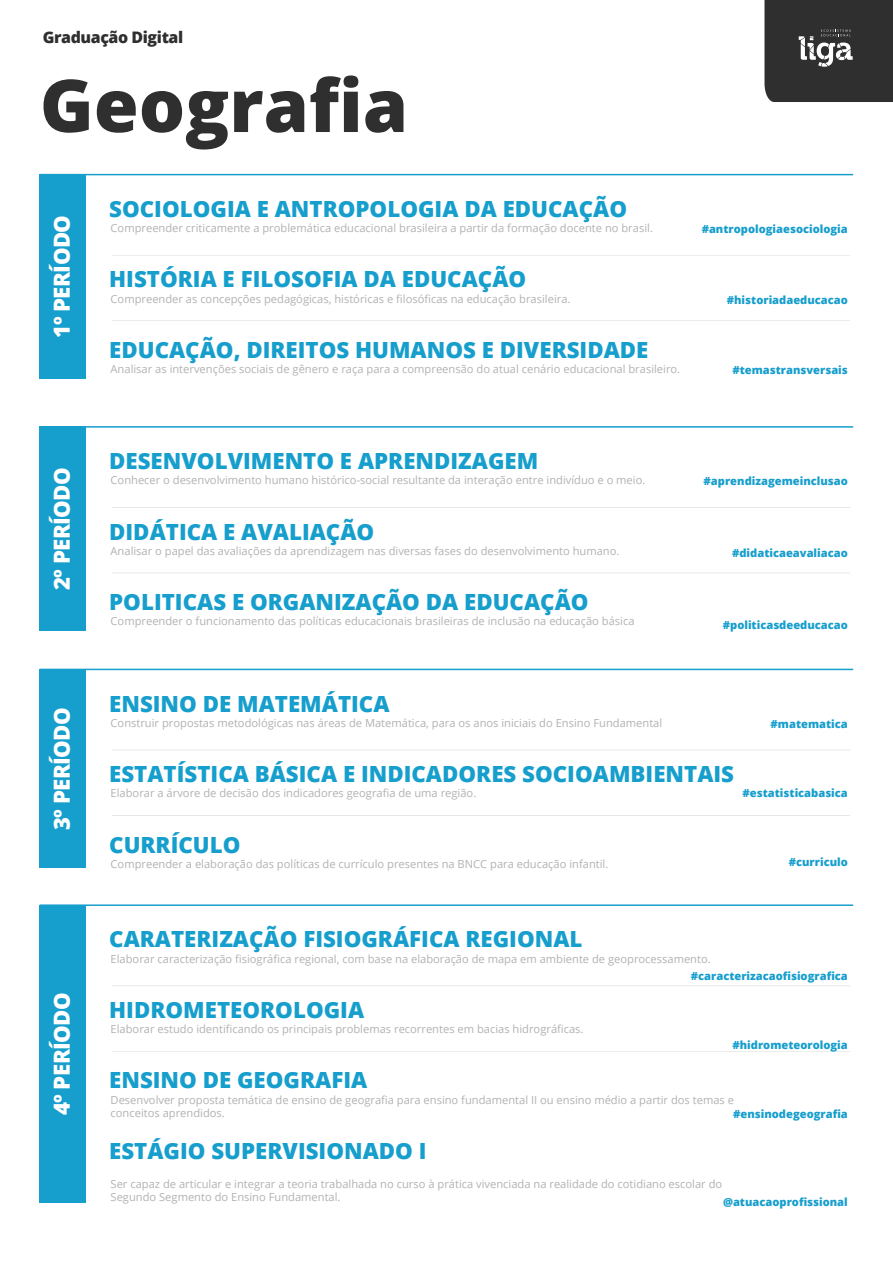
<style>
.page{position:relative;width:893px;height:1263px;background:#fff}
.page>*{position:absolute;margin:0;border:0;box-sizing:border-box;transform-origin:0 0}
.t1{font:800 72.9px "Open Sans";color:#2f2f2f}
.t2{font:800 22.35px "Open Sans";color:#169ecd}
.t3{font:800 22.2px "Open Sans";letter-spacing:-.025em;color:#fff}
.t4{font:800 15.9px "Open Sans";letter-spacing:-.025em;color:#2f2f2f}
.t5{font:11.1px/13.4px "Open Sans";color:#b2b2b2}
.t6{font:800 11.1px "Open Sans";color:#169ecd}
</style>
<div class="page">
<div style="left:40px;top:175px;width:46px;height:204px;background:#169ecd"></div>
<hr style="left:40px;top:174px;width:813px;height:1px;background:#169ecd">
<hr style="left:112px;top:255px;width:738px;height:1px;background:#000">
<hr style="left:112px;top:320px;width:738px;height:1px;background:#000">
<div style="left:40px;top:427px;width:46px;height:204px;background:#169ecd"></div>
<hr style="left:40px;top:426px;width:813px;height:2px;background:#169ecd">
<hr style="left:112px;top:507px;width:738px;height:1px;background:#000">
<hr style="left:112px;top:573px;width:738px;height:1px;background:#000">
<div style="left:40px;top:669px;width:46px;height:199px;background:#169ecd"></div>
<hr style="left:40px;top:669px;width:813px;height:1px;background:#169ecd">
<hr style="left:112px;top:750px;width:738px;height:1px;background:#000">
<hr style="left:112px;top:815px;width:738px;height:1px;background:#000">
<div style="left:40px;top:905px;width:46px;height:298px;background:#169ecd"></div>
<hr style="left:40px;top:904px;width:813px;height:2px;background:#169ecd">
<hr style="left:112px;top:986px;width:738px;height:1px;background:#000">
<hr style="left:112px;top:1051px;width:738px;height:1px;background:#000">
<svg style="left:764px;top:0;width:129px;height:102px;background:#3b3b3b"></svg>
<h3 class="t4" style="left:43px;top:25px;width:142px">Graduação Digital</h3>
<h1 class="t1" style="left:40px;top:50px;width:370px">Geografia</h1>
<h2 class="t2" style="left:109px;top:192px;width:519px">SOCIOLOGIA E ANTROPOLOGIA DA EDUCAÇÃO</h2>
<h3 class="t3" style="left:45px;top:338px;width:124px;rotate:-90deg">1º PERÍODO</h3>
<p class="t5" style="left:111px;top:221px;width:544px">Compreender criticamente a problemática educacional brasileira a partir da formação docente no brasil.</p>
<h2 class="t2" style="left:109px;top:262px;width:419px">HISTÓRIA E FILOSOFIA DA EDUCAÇÃO</h2>
<p class="t5" style="left:111px;top:292px;width:461px">Compreender as concepções pedagógicas, históricas e filosóficas na educação brasileira.</p>
<h2 class="t2" style="left:109px;top:333px;width:541px">EDUCAÇÃO, DIREITOS HUMANOS E DIVERSIDADE</h2>
<p class="t5" style="left:111px;top:362px;width:571px">Analisar as intervenções sociais de gênero e raça para a compreensão do atual cenário educacional brasileiro.</p>
<p class="t6" style="left:702px;top:220px;width:148px">#antropologiaesociologia</p>
<p class="t6" style="left:727px;top:291px;width:123px">#historiadaeducacao</p>
<p class="t6" style="left:732px;top:361px;width:117px">#temastransversais</p>
<h2 class="t2" style="left:109px;top:444px;width:431px">DESENVOLVIMENTO E APRENDIZAGEM</h2>
<h3 class="t3" style="left:45px;top:590px;width:124px;rotate:-90deg">2º PERÍODO</h3>
<p class="t5" style="left:111px;top:473px;width:536px">Conhecer o desenvolvimento humano histórico-social resultante da interação entre indivíduo e o meio.</p>
<h2 class="t2" style="left:109px;top:514px;width:267px">DIDÁTICA E AVALIAÇÃO</h2>
<p class="t5" style="left:111px;top:544px;width:510px">Analisar o papel das avaliações da aprendizagem nas diversas fases do desenvolvimento humano.</p>
<h2 class="t2" style="left:109px;top:585px;width:481px">POLITICAS E ORGANIZAÇÃO DA EDUCAÇÃO</h2>
<p class="t5" style="left:111px;top:614px;width:525px">Compreender o funcionamento das políticas educacionais brasileiras de inclusão na educação básica</p>
<p class="t6" style="left:704px;top:473px;width:146px">#aprendizagemeinclusao</p>
<p class="t6" style="left:732px;top:545px;width:117px">#didaticaeavaliacao</p>
<p class="t6" style="left:723px;top:617px;width:127px">#politicasdeeducacao</p>
<h2 class="t2" style="left:109px;top:686px;width:282px">ENSINO DE MATEMÁTICA</h2>
<h3 class="t3" style="left:45px;top:830px;width:124px;rotate:-90deg">3º PERÍODO</h3>
<p class="t5" style="left:111px;top:716px;width:553px">Construir propostas metodológicas nas áreas de Matemática, para os anos iniciais do Ensino Fundamental</p>
<h2 class="t2" style="left:109px;top:757px;width:626px">ESTATÍSTICA BÁSICA E INDICADORES SOCIOAMBIENTAIS</h2>
<p class="t5" style="left:111px;top:786px;width:367px">Elaborar a árvore de decisão dos indicadores geografia de uma região.</p>
<h2 class="t2" style="left:109px;top:827px;width:133px">CURRÍCULO</h2>
<p class="t5" style="left:111px;top:857px;width:499px">Compreender a elaboração das políticas de currículo presentes na BNCC para educação infantil.</p>
<p class="t6" style="left:771px;top:715px;width:79px">#matematica</p>
<p class="t6" style="left:743px;top:784px;width:107px">#estatisticabasica</p>
<p class="t6" style="left:789px;top:853px;width:61px">#curriculo</p>
<h2 class="t2" style="left:109px;top:922px;width:475px">CARATERIZAÇÃO FISIOGRÁFICA REGIONAL</h2>
<p class="t5" style="left:111px;top:952px;width:602px">Elaborar caracterização fisiográfica regional, com base na elaboração de mapa em ambiente de geoprocessamento.</p>
<h3 class="t3" style="left:45px;top:1115px;width:124px;rotate:-90deg">4º PERÍODO</h3>
<h2 class="t2" style="left:109px;top:993px;width:256px">HIDROMETEOROLOGIA</h2>
<p class="t5" style="left:111px;top:1022px;width:474px">Elaborar estudo identificando os principais problemas recorrentes em bacias hidrográficas.</p>
<h2 class="t2" style="left:109px;top:1063px;width:260px">ENSINO DE GEOGRAFIA</h2>
<p class="t6" style="left:691px;top:967px;width:158px">#caracterizacaofisiografica</p>
<p class="t6" style="left:732px;top:1036px;width:117px">#hidrometeorologia</p>
<p class="t5" style="left:111px;top:1093px;width:625px">Desenvolver proposta temática de ensino de geografia para ensino fundamental II ou ensino médio a partir dos temas e conceitos aprendidos.</p>
<p class="t6" style="left:733px;top:1105px;width:116px">#ensinodegeografia</p>
<h2 class="t2" style="left:109px;top:1134px;width:319px">ESTÁGIO SUPERVISIONADO I</h2>
<p class="t5" style="left:111px;top:1177px;width:613px">Ser capaz de articular e integrar a teoria trabalhada no curso à prática vivenciada na realidade do cotidiano escolar do<br>Segundo Segmento do Ensino Fundamental.</p>
<p class="t6" style="left:723px;top:1194px;width:126px">@atuacaoprofissional</p>
</div>
